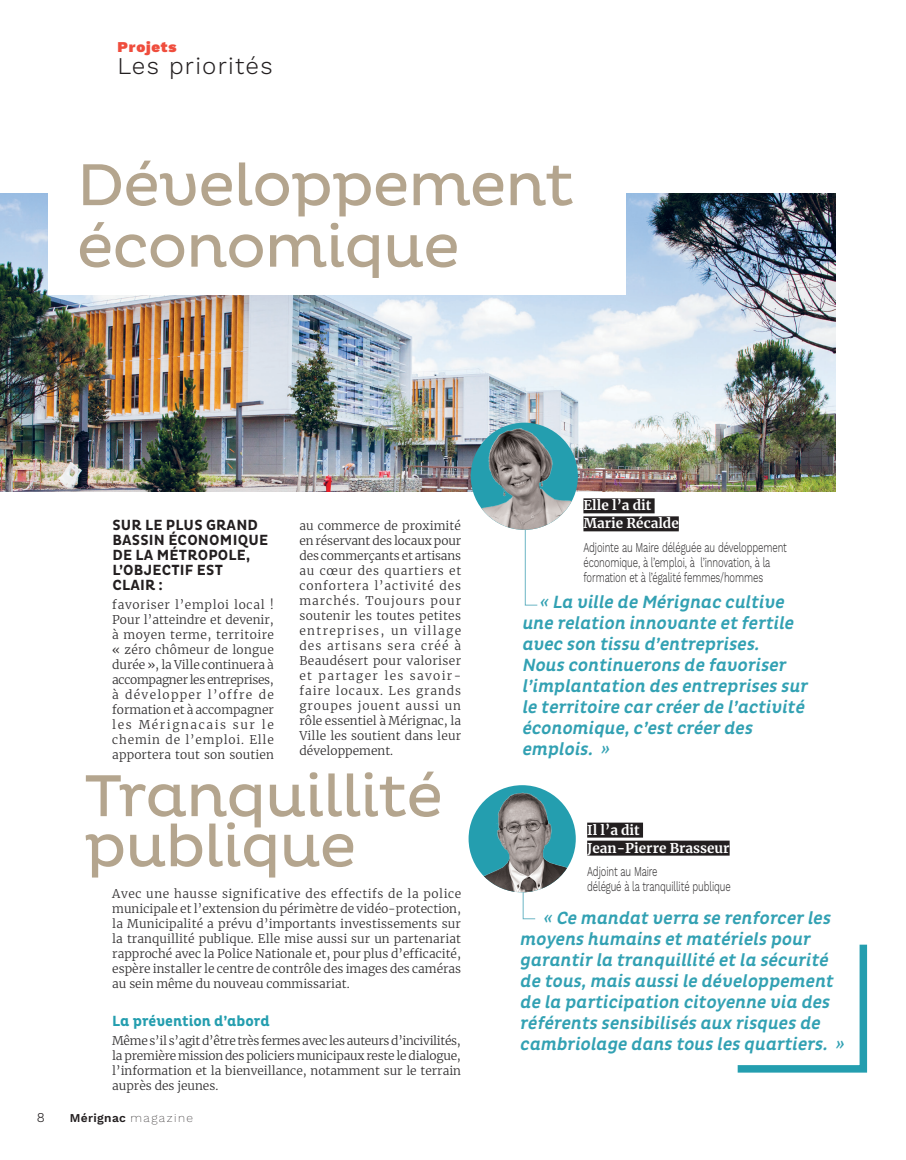
<style>
.page{position:relative;width:906px;height:1160px;background:#fff}
.page>*{position:absolute;margin:0;border:0;box-sizing:border-box;transform-origin:0 0}
.t1{font:60.15px/61.5px "Pluto";letter-spacing:-.02em;color:#b4a58e}
.t2{font:300 24px "Work Sans";letter-spacing:.05em;color:#231f20}
.t3{font:italic 500 18px/21px "Pluto Cond";color:#32a1b3}
.t4{font:700 15px/15px "Pluto Cond";letter-spacing:.015em;color:#231f20}
.t5{font:700 15px "Pluto Cond";color:#249eaf}
.t6{font:900 15px "Work Sans";letter-spacing:.05em;color:#ef4d3d}
.t7{font:300 13.5px/15px "Work Sans";letter-spacing:-.01em;color:#312f30;scale:.7 1}
.t8{font:700 13.5px/18px "Merriweather";color:#fff}
.t9{font:300 13.5px "Work Sans";color:#231f20}
.t10{font:300 12px/15px "Merriweather";color:#312f30;text-align:justify}
.t11{font:600 12px "Work Sans";letter-spacing:.03em;color:#231f20}
.s1{font-weight:100}
</style>
<div class="page">
<img style="left:0;top:193px;width:835px;height:299px">
<div style="left:48px;top:132px;width:578px;height:163px;background:#fff"></div>
<svg style="left:737px;top:944px;width:131px;height:129px"></svg>
<div style="left:583px;top:498px;width:71px;height:15px;background:#231f20"></div>
<div style="left:583px;top:516px;width:95px;height:15px;background:#231f20"></div>
<div style="left:587px;top:823px;width:56px;height:15px;background:#231f20"></div>
<div style="left:587px;top:841px;width:142px;height:15px;background:#231f20"></div>
<svg style="left:522px;top:890px;width:14px;height:29px"></svg>
<svg style="left:524px;top:528px;width:14px;height:78px"></svg>
<img style="left:468px;top:785px;width:107px;height:107px;border-radius:54px">
<img style="left:470px;top:423px;width:108px;height:107px;border-radius:54px">
<p class="t6" style="left:118px;top:38px;width:60px">Projets</p>
<h2 class="t2" style="left:118px;top:52px;width:156px">Les priorités</h2>
<h1 class="t1" style="left:77px;top:155px;width:499px">Développement économique</h1>
<p class="t10" style="left:299px;top:518px;width:163px">au commerce de proximité en réservant des locaux pour des commerçants et artisans au cœur des quartiers et confortera l’activité des marchés. Toujours pour soutenir les toutes petites entreprises, un village des artisans sera créé à Beaudésert pour valoriser et partager les savoir&shy;faire locaux. Les grands groupes jouent aussi un rôle essentiel à Mérignac, la Ville les soutient dans leur développement.</p>
<h1 class="t1" style="left:84px;top:772px;width:360px;line-height:50.1px">Tranquillité publique</h1>
<p class="t4" style="left:112px;top:518px;width:157px">SUR LE PLUS GRAND<br>BASSIN ÉCONOMIQUE<br>DE LA MÉTROPOLE,<br>L’OBJECTIF EST<br>CLAIR :</p>
<p class="t10" style="left:112px;top:597px;width:163px">favoriser l’emploi local !<br>Pour l’atteindre et devenir, à moyen terme, territoire « zéro chômeur de longue durée », la Ville continuera à accompagner les entreprises, à développer l’offre de formation et à accompagner les Mérignacais sur le chemin de l’emploi. Elle apportera tout son soutien</p>
<p class="t10" style="left:112px;top:885px;width:350px">Avec une hausse significative des effectifs de la police municipale et l’extension du périmètre de vidéo-protection, la Municipalité a prévu d’importants investissements sur la tranquillité publique. Elle mise aussi sur un partenariat rapproché avec la Police Nationale et, pour plus d’efficacité, espère installer le centre de contrôle des images des caméras au sein même du nouveau commissariat.</p>
<p class="t5" style="left:112px;top:1012px;width:159px">La prévention d’abord</p>
<p class="t10" style="left:112px;top:1033px;width:350px">Même s’il s’agit d’être très fermes avec les auteurs d’incivilités, la première mission des policiers municipaux reste le dialogue, l’information et la bienveillance, notamment sur le terrain auprès des jeunes.</p>
<p class="t9" style="left:37px;top:1109px;width:10px">8</p>
<p class="t11" style="left:70px;top:1111px;width:125px">Mérignac <span class="s1">magazine</span></p>
<p class="t8" style="left:583px;top:496px;width:97px">Elle l’a dit<br>Marie Récalde</p>
<p class="t7" style="left:583px;top:540px;width:292px">Adjointe au Maire déléguée au développement économique, à l’emploi, à l’innovation, à la formation et à l’égalité femmes/hommes</p>
<p class="t3" style="left:521px;top:592px;width:291px;text-indent:17px">« La ville de Mérignac cultive une relation innovante et fertile avec son tissu d’entreprises.<br>Nous continuerons de favoriser l’implantation des entreprises sur le territoire car créer de l’activité économique,c’est créer des emplois. »</p>
<p class="t8" style="left:587px;top:820px;width:144px">Il l’a dit<br>Jean-Pierre Brasseur</p>
<p class="t7" style="left:587px;top:864px;width:207px">Adjoint au Maire<br>délégué à la tranquillité publique</p>
<p class="t3" style="left:519px;top:908px;width:329px;text-indent:23px">« Ce mandat verra se renforcer les moyens humains et matériels pour garantir la tranquillité et la sécurité de tous,mais aussile développement de la participation citoyenne via des référents sensibilisés aux risques de cambriolage dans tous les quartiers. »</p>
</div>
